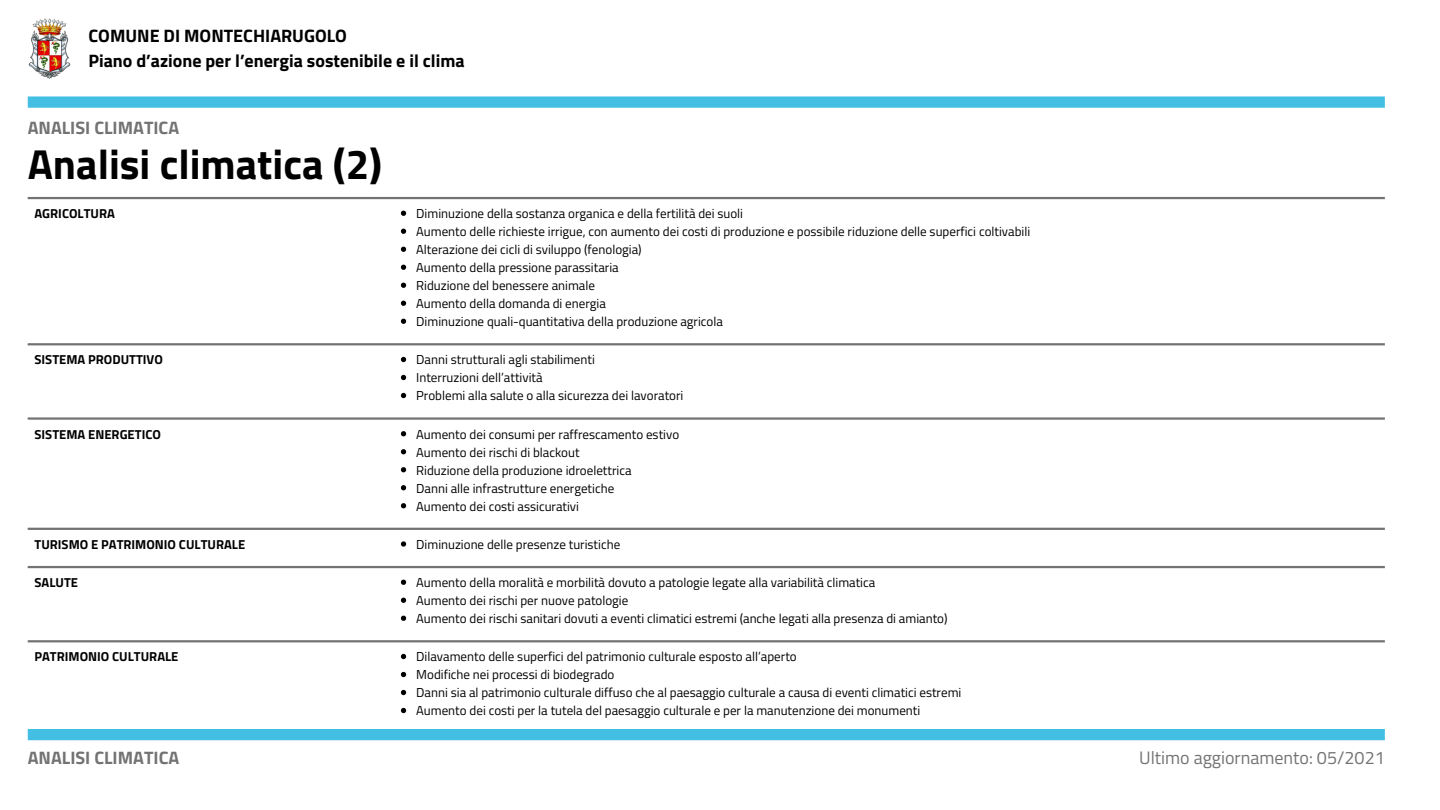
<style>
.page{position:relative;width:1440px;height:810px;background:#fff}
.page>*{position:absolute;margin:0;border:0;box-sizing:border-box;transform-origin:0 0}
.t1{font:700 42px "Titillium Web";color:#000}
.t2{font:700 18px/24.8px "Titillium Web";color:#000}
.t3{font:700 18px "Titillium Web";color:#737373}
.t4{font:18px "Titillium Web";color:#737373}
.t5{font:13px "Titillium Web";color:#000}
.t6{font:700 13px "Titillium Web";color:#000}
</style>
<div class="page">
<div style="left:28px;top:96px;width:1357px;height:12px;background:#42bfe2"></div>
<div style="left:28px;top:729px;width:1357px;height:11px;background:#42bfe2"></div>
<svg style="left:401px;top:211px;width:5px;height:5px"></svg>
<svg style="left:401px;top:229px;width:5px;height:5px"></svg>
<svg style="left:401px;top:247px;width:5px;height:5px"></svg>
<svg style="left:401px;top:265px;width:5px;height:5px"></svg>
<svg style="left:401px;top:283px;width:5px;height:5px"></svg>
<svg style="left:401px;top:301px;width:5px;height:5px"></svg>
<svg style="left:401px;top:319px;width:5px;height:5px"></svg>
<svg style="left:401px;top:357px;width:5px;height:5px"></svg>
<svg style="left:401px;top:375px;width:5px;height:5px"></svg>
<svg style="left:401px;top:393px;width:5px;height:5px"></svg>
<svg style="left:401px;top:431px;width:5px;height:5px"></svg>
<svg style="left:401px;top:449px;width:5px;height:5px"></svg>
<svg style="left:401px;top:467px;width:5px;height:5px"></svg>
<svg style="left:401px;top:485px;width:5px;height:5px"></svg>
<svg style="left:401px;top:503px;width:5px;height:5px"></svg>
<svg style="left:401px;top:541px;width:5px;height:6px"></svg>
<svg style="left:401px;top:580px;width:5px;height:5px"></svg>
<svg style="left:401px;top:598px;width:5px;height:5px"></svg>
<svg style="left:401px;top:616px;width:5px;height:5px"></svg>
<svg style="left:401px;top:654px;width:5px;height:5px"></svg>
<svg style="left:401px;top:672px;width:5px;height:5px"></svg>
<svg style="left:401px;top:690px;width:5px;height:5px"></svg>
<svg style="left:401px;top:708px;width:5px;height:5px"></svg>
<hr style="left:28px;top:197px;width:1357px;height:2px;background:#737373">
<hr style="left:28px;top:343px;width:1357px;height:2px;background:#737373">
<hr style="left:28px;top:417px;width:1357px;height:3px;background:#737373">
<hr style="left:28px;top:528px;width:1357px;height:2px;background:#737373">
<hr style="left:28px;top:566px;width:1357px;height:2px;background:#737373">
<hr style="left:28px;top:640px;width:1357px;height:2px;background:#737373">
<img style="left:28px;top:19px;width:43px;height:60px">
<p class="t2" style="left:89px;top:23px;width:378px">COMUNE DI MONTECHIARUGOLO<br>Piano d’azione per l’energia sostenibile e il clima</p>
<p class="t3" style="left:28px;top:114px;width:153px">ANALISI CLIMATICA</p>
<p class="t1" style="left:28px;top:132px;width:356px">Analisi climatica (2)</p>
<p class="t6" style="left:35px;top:203px;width:82px">AGRICOLTURA</p>
<h3 class="t5" style="left:416px;top:203px;width:328px">Diminuzione della sostanza organica e della fertilità dei suoli</h3>
<p class="t5" style="left:416px;top:221px;width:616px">Aumento delle richieste irrigue, con aumento dei costi di produzione e possibile riduzione delle superfici coltivabili</p>
<h2 class="t5" style="left:416px;top:239px;width:227px">Alterazione dei cicli di sviluppo (fenologia)</h2>
<h1 class="t5" style="left:416px;top:257px;width:204px">Aumento della pressione parassitaria</h1>
<p class="t5" style="left:416px;top:275px;width:180px">Riduzione del benessere animale</p>
<p class="t5" style="left:416px;top:293px;width:191px">Aumento della domanda di energia</p>
<p class="t5" style="left:416px;top:311px;width:308px">Diminuzione quali-quantitativa della produzione agricola</p>
<p class="t6" style="left:35px;top:350px;width:130px">SISTEMA PRODUTTIVO</p>
<p class="t5" style="left:416px;top:350px;width:180px">Danni strutturali agli stabilimenti</p>
<p class="t5" style="left:416px;top:368px;width:128px">Interruzioni dell’attività</p>
<p class="t5" style="left:416px;top:386px;width:269px">Problemi alla salute o alla sicurezza dei lavoratori</p>
<p class="t6" style="left:35px;top:424px;width:128px">SISTEMA ENERGETICO</p>
<p class="t5" style="left:416px;top:424px;width:264px">Aumento dei consumi per raffrescamento estivo</p>
<p class="t5" style="left:416px;top:442px;width:165px">Aumento dei rischi di blackout</p>
<p class="t5" style="left:416px;top:460px;width:217px">Riduzione della produzione idroelettrica</p>
<p class="t5" style="left:416px;top:478px;width:200px">Danni alle infrastrutture energetiche</p>
<p class="t5" style="left:416px;top:496px;width:164px">Aumento dei costi assicurativi</p>
<p class="t6" style="left:35px;top:534px;width:212px">TURISMO E PATRIMONIO CULTURALE</p>
<p class="t5" style="left:416px;top:534px;width:205px">Diminuzione delle presenze turistiche</p>
<p class="t6" style="left:35px;top:572px;width:45px">SALUTE</p>
<p class="t5" style="left:416px;top:572px;width:461px">Aumento della moralità e morbilità dovuto a patologie legate alla variabilità climatica</p>
<p class="t5" style="left:416px;top:590px;width:214px">Aumento dei rischi per nuove patologie</p>
<p class="t5" style="left:416px;top:608px;width:533px">Aumento dei rischi sanitari dovuti a eventi climatici estremi (anche legati alla presenza di amianto)</p>
<p class="t6" style="left:35px;top:647px;width:146px">PATRIMONIO CULTURALE</p>
<p class="t5" style="left:416px;top:647px;width:382px">Dilavamento delle superfici del patrimonio culturale esposto all’aperto</p>
<p class="t5" style="left:416px;top:665px;width:200px">Modifiche nei processi di biodegrado</p>
<p class="t5" style="left:416px;top:683px;width:547px">Danni sia al patrimonio culturale diffuso che al paesaggio culturale a causa di eventi climatici estremi</p>
<p class="t5" style="left:416px;top:701px;width:506px">Aumento dei costi per la tutela del paesaggio culturale e per la manutenzione dei monumenti</p>
<p class="t3" style="left:28px;top:744px;width:153px">ANALISI CLIMATICA</p>
<p class="t4" style="left:1139px;top:744px;width:247px">Ultimo aggiornamento: 05/2021</p>
</div>
